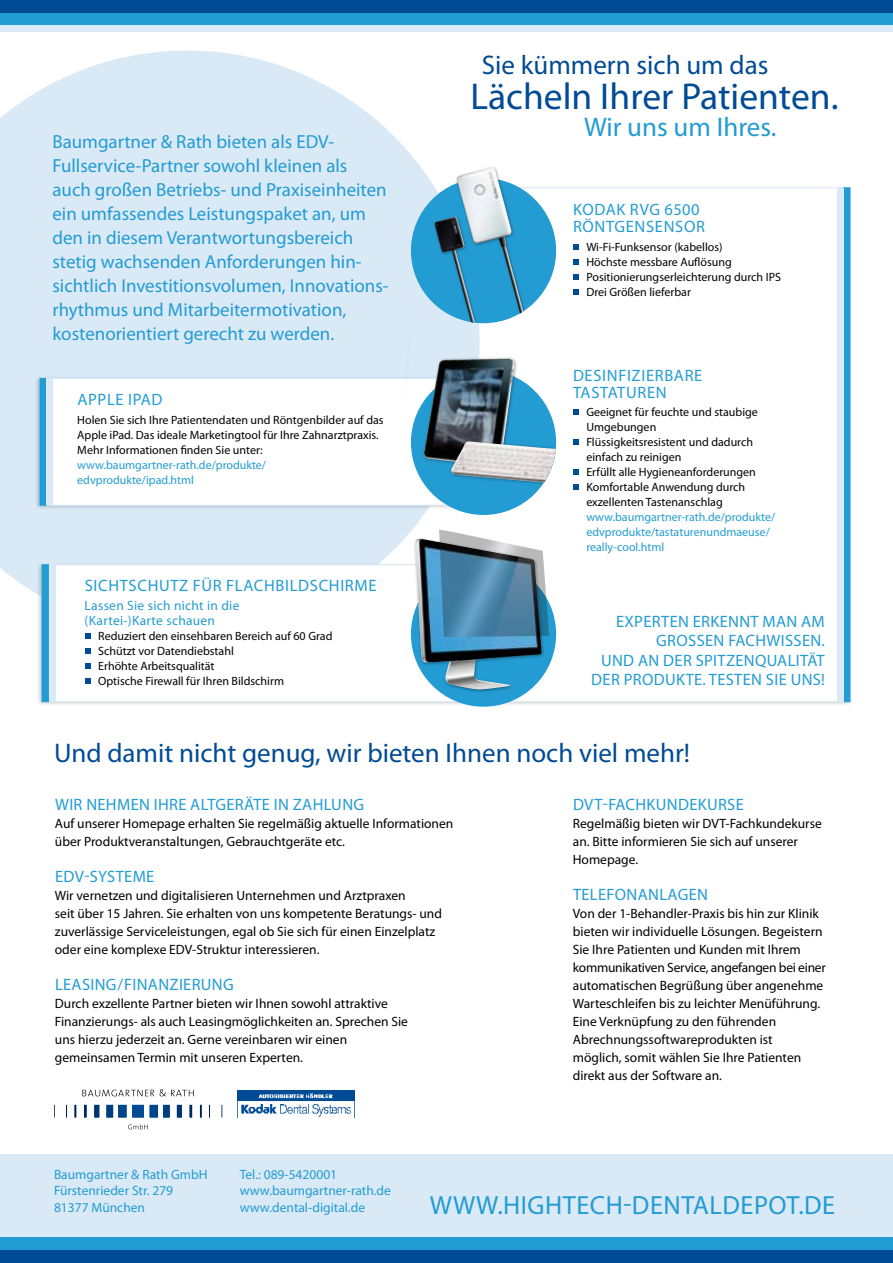
<style>
.page{position:relative;width:893px;height:1263px;background:#fff}
.page>*{position:absolute;margin:0;border:0;box-sizing:border-box;transform-origin:0 0}
.t1{font:37.5px "Myriad Pro";color:#004b95}
.t2{font:27px "Myriad Pro";color:#004b95}
.t3{font:27px "Myriad Pro";letter-spacing:-.005em;color:#239cd3}
.t4{font:26.25px "Myriad Pro";letter-spacing:.02em;color:#239cd3}
.t5{font:18.9px/24px "Myriad Pro";color:#239cd3}
.t6{font:16.5px/19.5px "Myriad Pro";letter-spacing:.02em;color:#239cd3;text-align:right}
.t7{font:16.5px/16.5px "Myriad Pro";letter-spacing:.04em;color:#239cd3}
.t8{font:13.5px/18px "Myriad Pro";color:#000}
.t9{font:13.5px/16.2px "Myriad Pro";color:#239cd3}
.t10{font:13.5px/15px "Myriad Pro";letter-spacing:.02em;color:#239cd3}
.t11{font:12px/15px "Myriad Pro";color:#000}
.t12{font:12px/15px "Myriad Pro";color:#239cd3}
</style>
<div class="page">
<svg style="left:480px;top:187px;width:371px;height:515px"></svg>
<div style="left:843px;top:187px;width:7px;height:515px;background:#239cd3;border:1px solid #239cd3"></div>
<div style="left:837px;top:188px;width:6px;height:514px;background:#d9e9f6"></div>
<svg style="left:0;top:50px;width:480px;height:544px;background:#dcebf6"></svg>
<div style="left:37px;top:562px;width:453px;height:145px;background:#000;opacity:.18"></div>
<div style="left:41px;top:564px;width:446px;height:138px;background:#fff;border:1px solid #d9e9f6"></div>
<div style="left:42px;top:564px;width:7px;height:138px;background:#239cd3;border:1px solid #239cd3"></div>
<div style="left:49px;top:565px;width:6px;height:137px;background:#d9e9f6"></div>
<svg style="left:85px;top:633px;width:6px;height:6px"></svg>
<svg style="left:85px;top:648px;width:6px;height:6px"></svg>
<svg style="left:85px;top:663px;width:6px;height:6px"></svg>
<svg style="left:85px;top:678px;width:6px;height:6px"></svg>
<div style="left:35px;top:376px;width:453px;height:134px;background:#000;opacity:.18"></div>
<div style="left:39px;top:378px;width:446px;height:128px;background:#fff;border:1px solid #d9e9f6"></div>
<div style="left:40px;top:378px;width:7px;height:128px;background:#239cd3;border:1px solid #239cd3"></div>
<div style="left:47px;top:378px;width:6px;height:127px;background:#d9e9f6"></div>
<div style="left:0;top:1154px;width:893px;height:109px;background:#d9e9f6"></div>
<svg style="left:573px;top:244px;width:6px;height:6px"></svg>
<svg style="left:573px;top:259px;width:6px;height:6px"></svg>
<svg style="left:573px;top:274px;width:6px;height:6px"></svg>
<svg style="left:573px;top:289px;width:6px;height:6px"></svg>
<svg style="left:573px;top:409px;width:6px;height:6px"></svg>
<svg style="left:573px;top:439px;width:6px;height:6px"></svg>
<svg style="left:573px;top:469px;width:6px;height:6px"></svg>
<svg style="left:573px;top:484px;width:6px;height:6px"></svg>
<div style="left:411px;top:370px;width:145px;height:145px;background:#239cd3;border-radius:50%"></div>
<div style="left:404px;top:335px;width:114px;height:137px;background:#000;opacity:.38"></div>
<img style="left:424px;top:358px;width:91px;height:109px">
<div style="left:449px;top:439px;width:107px;height:51px;background:#000;opacity:.38"></div>
<img style="left:451px;top:441px;width:105px;height:41px">
<div style="left:367px;top:522px;width:189px;height:185px;background:#000;opacity:.38"></div>
<img style="left:415px;top:539px;width:127px;height:151px">
<img style="left:439px;top:508px;width:138px;height:144px">
<svg style="left:128px;top:1124px;width:20px;height:5px"></svg>
<svg style="left:82px;top:1089px;width:112px;height:7px"></svg>
<svg style="left:54px;top:1105px;width:168px;height:12px"></svg>
<img style="left:237px;top:1090px;width:118px;height:27px">
<div style="left:411px;top:116px;width:145px;height:207px;background:#000;opacity:.38"></div>
<img style="left:434px;top:167px;width:89px;height:156px">
<div style="left:0;top:1250px;width:893px;height:13px;background:#004b95"></div>
<div style="left:0;top:1237px;width:893px;height:13px;background:#239cd3"></div>
<div style="left:0;top:13px;width:893px;height:12px;background:#239cd3"></div>
<div style="left:0;top:26px;width:893px;height:6px;background:#d9e9f6"></div>
<div style="left:0;top:0;width:893px;height:13px;background:#004b95"></div>
<h2 class="t2" style="left:482px;top:48px;width:288px">Sie kümmern sich um das</h2>
<p class="t5" style="left:52px;top:130px;width:338px">Baumgartner &amp; Rath bieten als EDV-Fullservice-Partner sowohl kleinen als auch großen Betriebs- und Praxiseinheiten ein umfassendes Leistungspaket an, um den in diesem Verantwortungsbereich stetig wachsenden Anforderungen hin&shy;sichtlich I nvestitionsvolumen, I nnovations&shy;rhythmus und Mitarbeitermotivation, kostenorientiert gerecht zu werden.</p>
<p class="t6" style="left:77px;top:389px;width:11px">Appl</p>
<p class="t6" style="left:116px;top:389px;width:49px">e iPad</p>
<p class="t11" style="left:77px;top:412px;width:308px">Holen Sie sich I hre Patientendaten und Röntgenbilder auf das<br>Apple iPad. Das ideale Marketingtool für I hre Zahnarztpraxis.<br>Mehr I nformationen finden Sie unter:</p>
<p class="t12" style="left:77px;top:457px;width:190px">www.baumgartner-rath.de/produkte/ edvprodukte/ipad.html</p>
<p class="t7" style="left:85px;top:577px;width:293px">Sichtschutz für Flachbildschirme</p>
<p class="t10" style="left:85px;top:598px;width:156px">Lassen Sie sich nicht in die (Kartei-)Karte schauen</p>
<p class="t11" style="left:98px;top:628px;width:236px">Reduziert den einsehbaren Bereich auf 60 Grad</p>
<p class="t11" style="left:98px;top:643px;width:137px">Schützt vor Datendiebstahl</p>
<p class="t11" style="left:91px;top:658px;width:125px">Erhöhte Arbeitsqualität</p>
<p class="t11" style="left:91px;top:673px;width:195px">Optische Firewall für I hren Bildschirm</p>
<h1 class="t1" style="left:470px;top:74px;width:369px">Lächeln I hrer Patienten.</h1>
<h2 class="t3" style="left:584px;top:110px;width:194px">Wir uns um I hres.</h2>
<p class="t7" style="left:573px;top:201px;width:130px">Kodak RVG 6500<br>Röntgensensor</p>
<p class="t11" style="left:586px;top:239px;width:138px">Wi-Fi-Funksensor (kabellos)</p>
<p class="t11" style="left:579px;top:254px;width:155px">Höchste messbare Auflösung</p>
<p class="t11" style="left:586px;top:269px;width:196px">Positionierungserleichterung durch IPS</p>
<p class="t11" style="left:579px;top:284px;width:114px">Drei Größen lieferbar</p>
<p class="t7" style="left:573px;top:367px;width:131px">Desinfizierbare<br>Tastatur en</p>
<p class="t11" style="left:579px;top:405px;width:181px">Geeignet für feuchte und staubige</p>
<p class="t11" style="left:586px;top:420px;width:71px">Umgebungen</p>
<p class="t11" style="left:579px;top:435px;width:176px">Flüssigkeitsresistent und dadurch</p>
<p class="t11" style="left:586px;top:450px;width:97px">einfach zu reinigen</p>
<p class="t11" style="left:579px;top:465px;width:179px">Erfüllt alle Hygieneanforderungen</p>
<p class="t11" style="left:586px;top:480px;width:160px">Komfortable Anwendung durch</p>
<p class="t11" style="left:586px;top:495px;width:138px">exzellenten Tastenanschlag</p>
<p class="t12" style="left:586px;top:510px;width:190px">www.baumgartner-rath.de/produkte/ edvprodukte/tastaturenundmaeuse/ really-cool.html</p>
<p class="t6" style="left:591px;top:611px;width:235px">Experten erkennt man am groSSen Fachwissen.<br>Und an der Spitzenqualität der Produkte. Testen Sie uns!</p>
<h2 class="t2" style="left:54px;top:736px;width:638px">Und damit nicht genug, wir bieten I hnen noch viel mehr!</h2>
<p class="t6" style="left:55px;top:794px;width:311px">Wir nehmen Ihre Altgeräte in Zahlung</p>
<p class="t8" style="left:55px;top:814px;width:400px">Auf unserer Homepage erhalten Sie regelmäßig aktuelle I nformationen über Produktveranstaltungen, Gebrauchtgeräte etc.</p>
<p class="t6" style="left:55px;top:866px;width:101px">EDV-Systeme</p>
<p class="t8" style="left:55px;top:886px;width:389px">Wir vernetzen und digitalisieren Unternehmen und Arztpraxen<br>seit über 15 Jahren. Sie erhalten von uns kompetente Beratungs- und zuverlässige Serviceleistungen, egal ob Sie sich für einen Einzelplatz oder eine komplexe EDV-Struktur interessieren.</p>
<p class="t6" style="left:55px;top:974px;width:180px">Leasing/ Finanzierung</p>
<p class="t8" style="left:55px;top:994px;width:355px">Durch exzellente Partner bieten wir I hnen sowohl attraktive Finanzierungs- als auch Leasingmöglichkeiten an. Sprechen Sie uns hierzu jederzeit an. Gerne vereinbaren wir einen gemeinsamen Termin mit unseren Experten.</p>
<p class="t6" style="left:573px;top:794px;width:94px">DVT-FACHKUNDE</p>
<p class="t6" style="left:698px;top:794px;width:46px">KURSE</p>
<p class="t8" style="left:573px;top:814px;width:250px">Regelmäßig bieten wir DVT-Fachkundekurse an. Bitte informieren Sie sich auf unserer<br>Homepage.</p>
<p class="t6" style="left:573px;top:884px;width:137px">Telefonanlagen</p>
<p class="t8" style="left:573px;top:904px;width:254px">Von der 1-Behandler-Praxis bis hin zur Klinik bieten wir individuelle Lösungen. Begeistern Sie I hre Patienten und Kunden mit I hrem kommunikativen Service, angefangen bei einer automatischen Begrüßung über angenehme Warteschleifen bis zu leichter Menüführung.<br>Eine Verknüpfung zu den führenden Abrechnungssoftwareprodukten ist<br>möglich, somit wählen Sie I hre Patienten direkt aus der Software an.</p>
<p class="t9" style="left:54px;top:1166px;width:153px">Baumgartner &amp; Rath GmbH<br>Fürstenrieder Str. 279<br>81377 München</p>
<p class="t9" style="left:240px;top:1166px;width:153px">Tel.: 089-5420001 www.baumgartner-rath.de www.dental-digital.de</p>
<h3 class="t4" style="left:430px;top:1189px;width:24px">www</h3>
<h3 class="t4" style="left:497px;top:1189px;width:339px">.Hightech-Dentaldepot.de</h3>
</div>
